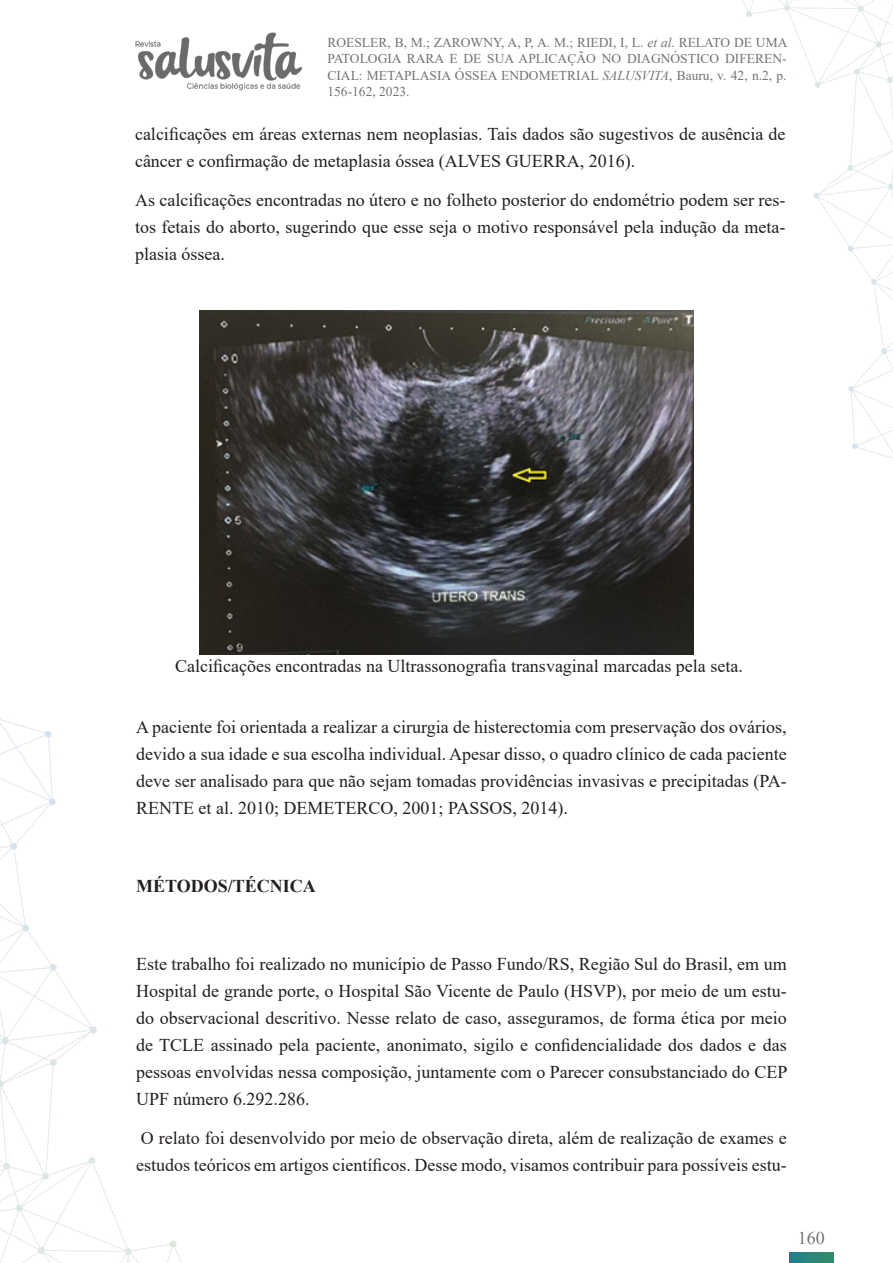
<style>
.page{position:relative;width:893px;height:1263px;background:#fff}
.page>*{position:absolute;margin:0;border:0;box-sizing:border-box;transform-origin:0 0}
.CORPO_DO_TEXTO{font:18px/27px "Times New Roman";color:#231f20;text-align:justify}
.CORPO_DO_TEXTO-2{font:700 18px "Times New Roman";color:#231f20}
.t1{font:18px "Times New Roman";color:#707475}
.t2{font:13.5px/16.5px "Times New Roman";color:#707475;text-align:justify}
.s1{font-style:italic}
</style>
<div class="page">
<img style="left:0;top:718px;width:182px;height:545px">
<img style="left:742px;top:0;width:151px;height:459px">
<img style="left:789px;top:1253px;width:44px;height:10px">
<img style="left:135px;top:32px;width:167px;height:59px">
<img style="left:200px;top:310px;width:493px;height:345px">
<p class="t2" style="left:327px;top:33px;width:461px">ROESLER, B, M.; ZAROWNY, A, P, A. M.; RIEDI, I, L. <span class="s1">et al</span>. RELATO DE UMA PATOLOGIA RARA E DE SUA APLICAÇÃO NO DIAGNÓSTICO DIFEREN-CIAL: METAPLASIA ÓSSEA ENDOMETRIAL <span class="s1">SALUSVITA</span>, Bauru, v. 42, n.2, p.<br>156-162, 2023.</p>
<p class="CORPO_DO_TEXTO" style="left:135px;top:120px;width:652px">calcificações em áreas externas nem neoplasias. Tais dados são sugestivos de ausência de câncer e confirmação de metaplasia óssea (ALVES GUERRA, 2016).</p>
<p class="CORPO_DO_TEXTO" style="left:135px;top:186px;width:652px">As calcificações encontradas no útero e no folheto posterior do endométrio podem ser res&shy;tos fetais do aborto, sugerindo que esse seja o motivo responsável pela indução da meta&shy;plasia óssea.</p>
<p class="CORPO_DO_TEXTO" style="left:175px;top:652px;width:569px">Calcificações encontradas na Ultrassonografia transvaginal marcadas pela seta.</p>
<p class="CORPO_DO_TEXTO" style="left:136px;top:713px;width:652px">A paciente foi orientada a realizar a cirurgia de histerectomia com preservação dos ovários, devido a sua idade e sua escolha individual. Apesar disso, o quadro clínico de cada paciente deve ser analisado para que não sejam tomadas providências invasivas e precipitadas (PA-RENTE et al. 2010; DEMETERCO, 2001; PASSOS, 2014).</p>
<p class="CORPO_DO_TEXTO-2" style="left:136px;top:873px;width:181px">MÉTODOS/TÉCNICA</p>
<p class="CORPO_DO_TEXTO" style="left:136px;top:950px;width:653px">Este trabalho foi realizado no município de Passo Fundo/RS, Região Sul do Brasil, em um Hospital de grande porte, o Hospital São Vicente de Paulo (HSVP), por meio de um estu&shy;do observacional descritivo. Nesse relato de caso, asseguramos, de forma ética por meio de TCLE assinado pela paciente, anonimato, sigilo e confidencialidade dos dados e das pessoas envolvidas nessa composição, juntamente com o Parecer consubstanciado do CEP UPF número 6.292.286.</p>
<p class="CORPO_DO_TEXTO" style="left:136px;top:1124px;width:652px">O relato foi desenvolvido por meio de observação direta, além de realização de exames e estudos teóricos em artigos científicos. Desse modo, visamos contribuir para possíveis estu-</p>
<p class="t1" style="left:798px;top:1226px;width:28px">160</p>
</div>
